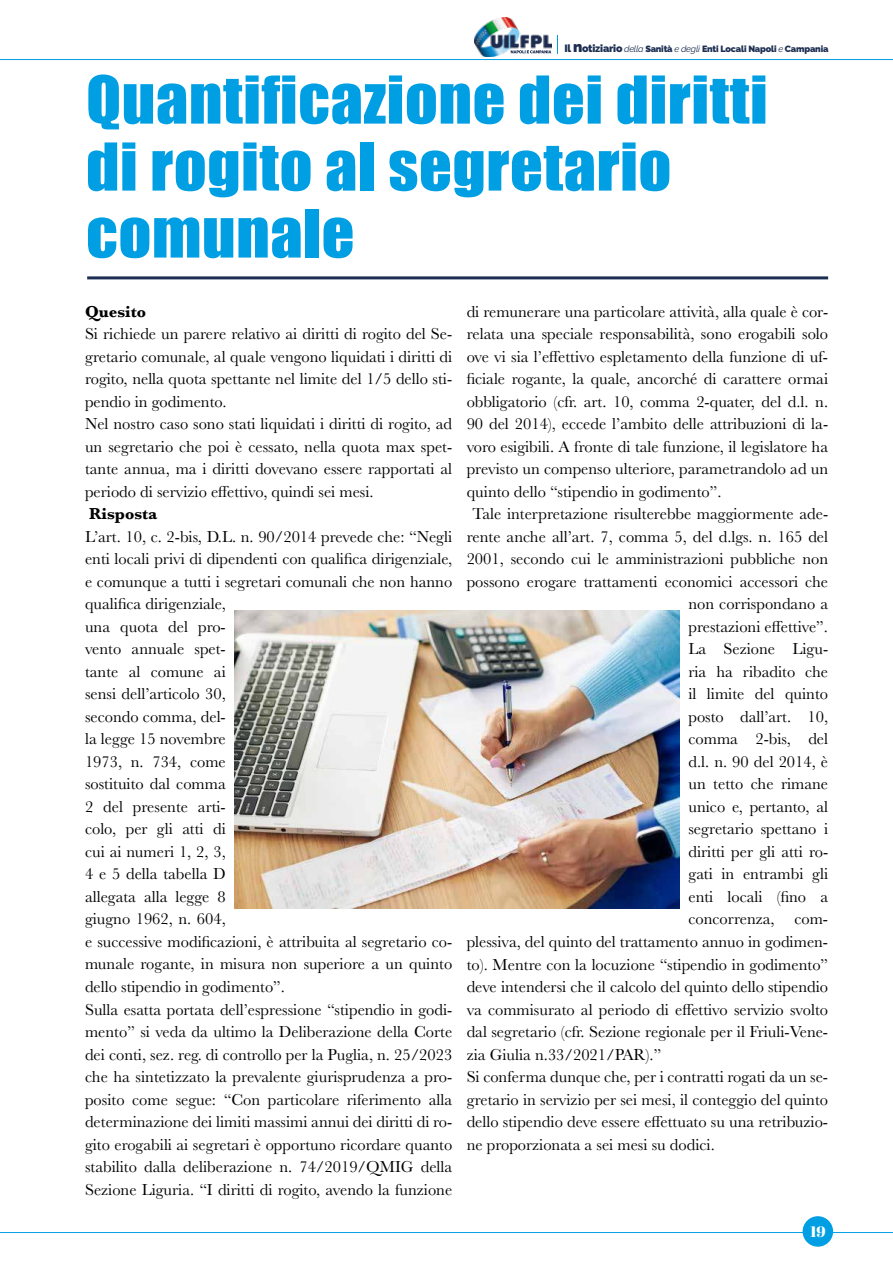
<style>
.page{position:relative;width:893px;height:1263px;background:#fff}
.page>*{position:absolute;margin:0;border:0;box-sizing:border-box;transform-origin:0 0}
.t1{font:60.9px/66.9px "Impact";letter-spacing:.01em;color:#009fe3;scale:1.05 1}
.t2{font:16.5px/22.5px "Baskerville";color:#000}
.t3{font:700 16.5px "Baskerville";color:#000}
.t4{font:15px "Abril Fatface";color:#fff}
.t5{font:900 9px "Raleway";letter-spacing:-.02em;color:#1c2e52}
.s1{font-size:10.5px}
.s2{font-size:15px}
.s3{font-weight:400;font-style:italic}
</style>
<div class="page">
<img style="left:475px;top:18px;width:76px;height:39px">
<svg style="left:557px;top:35px;width:1px;height:18px"></svg>
<hr style="left:0;top:59px;width:893px;height:1px;background:#009fe3">
<hr style="left:0;top:1232px;width:893px;height:1px;background:#009fe3">
<div style="left:803px;top:1217px;width:29px;height:29px;background:#009fe3;border-radius:50%"></div>
<div style="left:803px;top:1216px;width:30px;height:31px;border:2px solid #009fe3;border-radius:50%"></div>
<hr style="left:87px;top:276px;width:741px;height:3px;background:#1c2e52">
<img style="left:234px;top:610px;width:446px;height:298px">
<p class="t5" style="left:564px;top:44px;width:265px"><span class="s1">Il</span> <span class="s2">n</span><span class="s1">otiziario</span> <span class="s3">della</span> Sanità <span class="s3">e degli</span> Enti Locali Napoli <span class="s3">e</span> Campania</p>
<h1 class="t1" style="left:86px;top:65px;width:651px">Quantificazione dei diritti di rogito al segretario comunale</h1>
<p class="t3" style="left:85px;top:300px;width:63px">Quesito</p>
<p class="t2" style="left:85px;top:323px;width:369px">Si richiede un parere relativo ai diritti di rogito del Se&shy;gretario comunale, al quale vengono liquidati i diritti di rogito, nella quota spettante nel limite del 1/5 dello sti&shy;pendio in godimento.<br>Nel nostro caso sono stati liquidati i diritti di rogito, ad un segretario che poi è cessato, nella quota max spet&shy;tante annua, ma i diritti dovevano essere rapportati al periodo di servizio effettivo, quindi sei mesi.</p>
<p class="t3" style="left:89px;top:502px;width:70px">Risposta</p>
<p class="t2" style="left:85px;top:525px;width:369px">L’art. 10, c. 2-bis, D.L. n. 90/2014 prevede che: “Negli enti locali privi di dipendenti con qualifica dirigenziale, e comunque a tutti i segretari comunali che non hanno qualifica dirigenziale,<br>una quota del pro-<br>vento annuale spet-<br>tante al comune ai<br>sensi dell’articolo 30,<br>secondo comma, del-<br>la legge 15 novembre<br>1973, n. 734, come<br>sostituito dal comma<br>2 del presente arti-<br>colo, per gli atti di<br>cui ai numeri 1, 2, 3,<br>4 e 5 della tabella D<br>allegata alla legge 8<br>giugno 1962, n. 604,<br>e successive modificazioni, è attribuita al segretario co&shy;munale rogante, in misura non superiore a un quinto dello stipendio in godimento”.<br>Sulla esatta portata dell’espressione “stipendio in godi&shy;mento” si veda da ultimo la Deliberazione della Corte dei conti, sez. reg. di controllo per la Puglia, n. 25/2023 che ha sintetizzato la prevalente giurisprudenza a pro&shy;posito come segue: “Con particolare riferimento alla determinazione dei limiti massimi annui dei diritti di ro&shy;gito erogabili ai segretari è opportuno ricordare quanto stabilito dalla deliberazione n. 74/2019/QMIG della Sezione Liguria. “I diritti di rogito, avendo la funzione</p>
<p class="t2" style="left:467px;top:300px;width:363px">di remunerare una particolare attività, alla quale è cor-</p>
<p class="t2" style="left:467px;top:323px;width:363px">relata una speciale responsabilità, sono erogabili solo</p>
<p class="t2" style="left:467px;top:345px;width:363px">ove vi sia l’effettivo espletamento della funzione di uf-</p>
<p class="t2" style="left:467px;top:368px;width:363px">ficiale rogante, la quale, ancorché di carattere ormai</p>
<p class="t2" style="left:467px;top:390px;width:363px">obbligatorio (cfr. art. 10, comma 2-quater, del d.l. n.</p>
<p class="t2" style="left:467px;top:413px;width:363px">90 del 2014), eccede l’ambito delle attribuzioni di la-</p>
<p class="t2" style="left:467px;top:435px;width:363px">voro esigibili. A fronte di tale funzione, il legislatore ha</p>
<p class="t2" style="left:467px;top:458px;width:363px">previsto un compenso ulteriore, parametrandolo ad un</p>
<p class="t2" style="left:467px;top:480px;width:256px">quinto dello “stipendio in godimento”.</p>
<p class="t2" style="left:472px;top:503px;width:357px">Tale interpretazione risulterebbe maggiormente ade-</p>
<p class="t2" style="left:467px;top:525px;width:363px">rente anche all’art. 7, comma 5, del d.lgs. n. 165 del</p>
<p class="t2" style="left:467px;top:548px;width:363px">2001, secondo cui le amministrazioni pubbliche non</p>
<p class="t2" style="left:467px;top:570px;width:363px">possono erogare trattamenti economici accessori che</p>
<p class="t2" style="left:688px;top:593px;width:141px">non corrispondano a</p>
<p class="t2" style="left:688px;top:615px;width:141px">prestazioni effettive”.</p>
<p class="t2" style="left:688px;top:638px;width:141px">La Sezione Ligu-</p>
<p class="t2" style="left:688px;top:660px;width:141px">ria ha ribadito che</p>
<p class="t2" style="left:688px;top:683px;width:141px">il limite del quinto</p>
<p class="t2" style="left:688px;top:705px;width:141px">posto dall’art. 10,</p>
<p class="t2" style="left:688px;top:728px;width:141px">comma 2-bis, del</p>
<p class="t2" style="left:688px;top:750px;width:141px">d.l. n. 90 del 2014, è</p>
<p class="t2" style="left:688px;top:773px;width:141px">un tetto che rimane</p>
<p class="t2" style="left:688px;top:795px;width:141px">unico e, pertanto, al</p>
<p class="t2" style="left:688px;top:818px;width:141px">segretario spettano i</p>
<p class="t2" style="left:688px;top:841px;width:141px">diritti per gli atti ro-</p>
<p class="t2" style="left:688px;top:863px;width:141px">gati in entrambi gli</p>
<p class="t2" style="left:688px;top:886px;width:141px">enti locali (fino a</p>
<p class="t2" style="left:688px;top:908px;width:141px">concorrenza, com-</p>
<p class="t2" style="left:467px;top:931px;width:363px">plessiva, del quinto del trattamento annuo in godimen-</p>
<p class="t2" style="left:467px;top:953px;width:363px">to). Mentre con la locuzione “stipendio in godimento”</p>
<p class="t2" style="left:467px;top:976px;width:363px">deve intendersi che il calcolo del quinto dello stipendio</p>
<p class="t2" style="left:467px;top:998px;width:363px">va commisurato al periodo di effettivo servizio svolto</p>
<p class="t2" style="left:467px;top:1021px;width:363px">dal segretario (cfr. Sezione regionale per il Friuli-Vene-</p>
<p class="t2" style="left:467px;top:1043px;width:196px">zia Giulia n.33/2021/PAR).”</p>
<p class="t2" style="left:467px;top:1066px;width:363px">Si conferma dunque che, per i contratti rogati da un se-</p>
<p class="t2" style="left:467px;top:1088px;width:363px">gretario in servizio per sei mesi, il conteggio del quinto</p>
<p class="t2" style="left:467px;top:1111px;width:363px">dello stipendio deve essere effettuato su una retribuzio-</p>
<p class="t2" style="left:467px;top:1133px;width:250px">ne proporzionata a sei mesi su dodici.</p>
<p class="t4" style="left:810px;top:1221px;width:17px">19</p>
</div>
